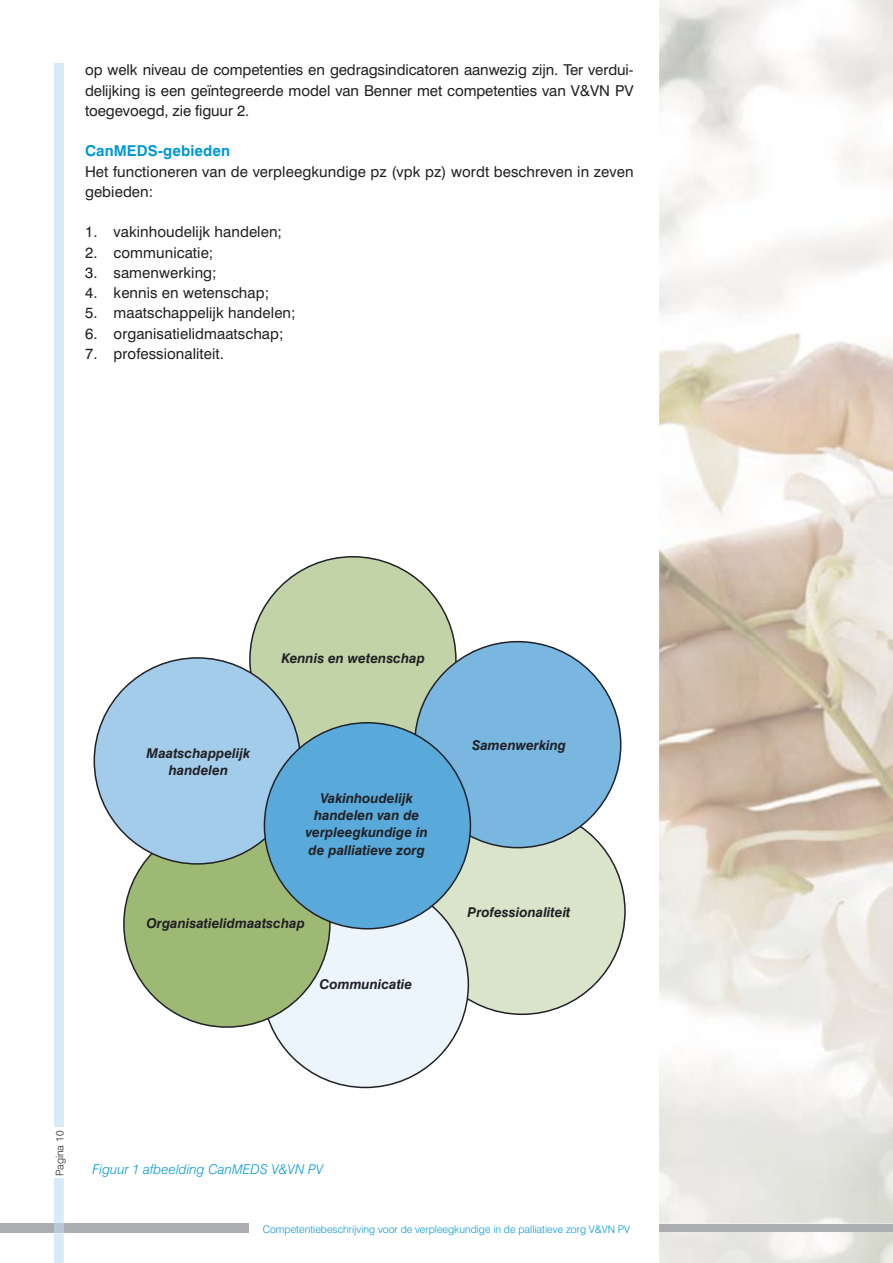
<style>
.page{position:relative;width:893px;height:1263px;background:#fff}
.page>*{position:absolute;margin:0;border:0;box-sizing:border-box;transform-origin:0 0}
.t1{font:15px/20.2px "Swiss 721 BT";letter-spacing:.005em;color:#212125;text-align:justify}
.t2{font:700 15px "Swiss 721 BT";letter-spacing:.005em;color:#0098d3}
.t3{font:italic 700 13.5px/17.2px "Swiss 721 BT";color:#212125;text-align:center}
.t4{font:italic 300 13.5px "Swiss 721 BT";letter-spacing:.005em;color:#0098d3}
.t5{font:300 10.5px "Swiss 721 BT";color:#0098d3}
.t6{font:300 10.5px "Swiss 721 BT";color:#212125}
</style>
<div class="page">
<div style="left:0;top:1224px;width:249px;height:9px;background:#acadb0"></div>
<div style="left:55px;top:64px;width:9px;height:1063px;background:#d8eaf7"></div>
<svg style="left:54px;top:1178px;width:10px;height:85px"></svg>
<div style="left:54px;top:1224px;width:10px;height:9px;background:#b8c8d4"></div>
<img style="left:659px;top:0;width:234px;height:1263px">
<div style="left:659px;top:1224px;width:234px;height:7px;background:#acadb0"></div>
<svg style="left:94px;top:556px;width:532px;height:532px"></svg>
<p class="t1" style="left:85px;top:60px;width:550px">op welk niveau de competenties en gedragsindicatoren aanwezig zijn. Ter verdui&shy;delijking is een geïntegreerde model van Benner met competenties van V&amp;VN PV toegevoegd, zie figuur 2.</p>
<p class="t2" style="left:85px;top:142px;width:146px">CanMEDS-gebieden</p>
<p class="t1" style="left:85px;top:161px;width:550px">Het functioneren van de verpleegkundige pz (vpk pz) wordt beschreven in zeven gebieden:</p>
<p class="t1" style="left:85px;top:222px;width:199px">1. vakinhoudelijk handelen;</p>
<p class="t1" style="left:85px;top:242px;width:130px">2. communicatie;</p>
<p class="t1" style="left:85px;top:262px;width:133px">3. samenwerking;</p>
<p class="t1" style="left:85px;top:282px;width:186px">4. kennis en wetenschap;</p>
<p class="t1" style="left:85px;top:303px;width:212px">5. maatschappelijk handelen;</p>
<p class="t1" style="left:85px;top:323px;width:200px">6. organisatielidmaatschap;</p>
<p class="t1" style="left:85px;top:343px;width:140px">7. professionaliteit.</p>
<p class="t3" style="left:281px;top:649px;width:145px">Kennis en wetenschap</p>
<p class="t3" style="left:147px;top:744px;width:105px">Maatschappelijk handelen</p>
<p class="t3" style="left:306px;top:789px;width:123px">Vakinhoudelijk handelen van de verpleegkundige in de palliatieve zorg</p>
<p class="t3" style="left:146px;top:915px;width:160px">Organisatielidmaatschap</p>
<p class="t3" style="left:319px;top:976px;width:94px">Communicatie</p>
<p class="t3" style="left:472px;top:737px;width:96px">Samenwerking</p>
<p class="t3" style="left:467px;top:904px;width:105px">Professionaliteit</p>
<p class="t6" style="left:53px;top:1176px;width:47px;rotate:-90deg">Pagina 10</p>
<p class="t4" style="left:92px;top:1161px;width:232px">Figuur 1 afbeelding CanMEDS V&amp;VN PV</p>
<p class="t5" style="left:263px;top:1222px;width:369px">Competentiebeschrijving voor de verpleegkundige in de palliatieve zorg V&amp;VN PV</p>
</div>
